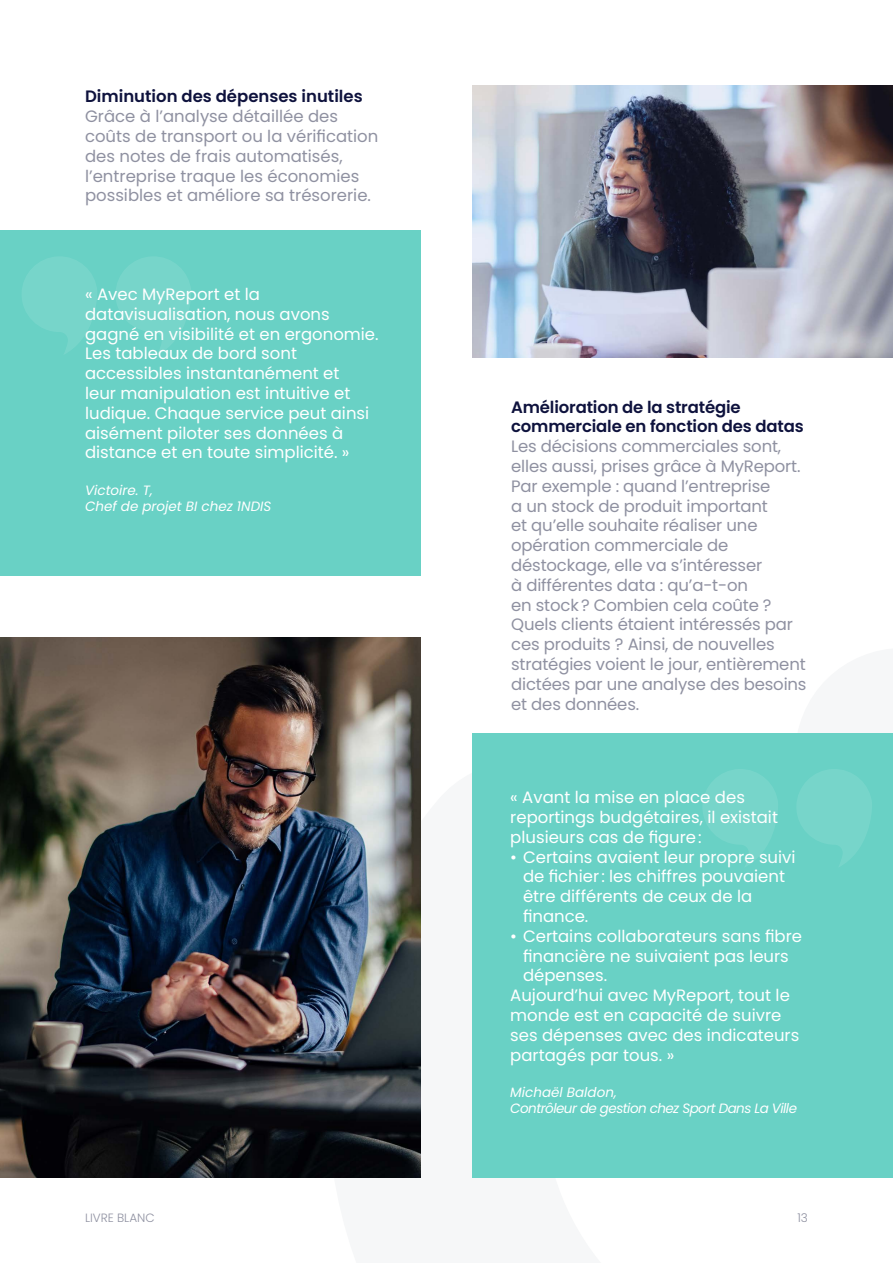
<style>
.page{position:relative;width:893px;height:1263px;background:#fff}
.page>*{position:absolute;margin:0;border:0;box-sizing:border-box;transform-origin:0 0}
.t1{font:16.5px/19.8px "Poppins";color:#fff}
.t2{font:16.5px/19.8px "Poppins";letter-spacing:-.01em;color:#8f91a1}
.t3{font:600 16.5px/19.8px "Poppins";letter-spacing:-.01em;color:#0e123d}
.t4{font:italic 13.5px/16.2px "Poppins";letter-spacing:-.04em;color:#fff}
.t5{font:italic 13.5px/16.2px "Poppins";color:#fff}
.t6{font:300 12px "Poppins";color:#8f91a1}
</style>
<div class="page">
<div style="left:0;top:230px;width:421px;height:346px;background:#69d1c5"></div>
<svg style="left:22px;top:257px;width:75px;height:97px"></svg>
<svg style="left:116px;top:257px;width:75px;height:97px"></svg>
<div style="left:472px;top:733px;width:421px;height:445px;background:#69d1c5"></div>
<svg style="left:703px;top:769px;width:75px;height:98px"></svg>
<svg style="left:797px;top:769px;width:75px;height:98px"></svg>
<img style="left:0;top:638px;width:421px;height:540px">
<img style="left:472px;top:85px;width:421px;height:273px">
<p class="t3" style="left:85px;top:87px;width:279px">Diminution des dépenses inutiles</p>
<p class="t2" style="left:85px;top:107px;width:295px">Grâce à l’analyse détaillée des coûts de transport ou la vérification des notes de frais automatisés, l’entreprise traque les économies possibles et améliore sa trésorerie.</p>
<p class="t1" style="left:85px;top:284px;width:295px">« Avec MyReport et la datavisualisation, nous avons gagné en visibilité et en ergonomie.<br>Les tableaux de bord sont accessibles instantanément et<br>leur manipulation est intuitive et ludique. Chaque service peut ainsi aisément piloter ses données à distance et en toute simplicité. »</p>
<p class="t5" style="left:85px;top:482px;width:188px">Victoire. T,<br>Chef de projet BI chez 1NDIS</p>
<p class="t3" style="left:511px;top:397px;width:294px">Amélioration de la stratégie commerciale en fonction des datas</p>
<p class="t2" style="left:511px;top:437px;width:297px">Les décisions commerciales sont, elles aussi, prises grâce à MyReport.<br>Par exemple : quand l’entreprise<br>a un stock de produit important<br>et qu’elle souhaite réaliser une opération commerciale de déstockage, elle va s’intéresser<br>à différentes data : qu’a-t-on<br>en stock? Combien cela coûte ?<br>Quels clients étaient intéressés par ces produits ? Ainsi, de nouvelles stratégies voient le jour, entièrement dictées par une analyse des besoins et des données.</p>
<p class="t1" style="left:510px;top:787px;width:269px">« Avant la mise en place des reportings budgétaires, il existait plusieurs cas de figure:</p>
<p class="t1" style="left:523px;top:847px;width:274px;text-indent:-13px">• Certains avaient leur propre suivi de fichier: les chiffres pouvaient être différents de ceux de la finance.</p>
<p class="t1" style="left:510px;top:926px;width:293px">• Certains collaborateurs sans fibre</p>
<p class="t1" style="left:523px;top:946px;width:267px">financière ne suivaient pas leurs</p>
<p class="t1" style="left:523px;top:966px;width:86px">dépenses.</p>
<p class="t1" style="left:510px;top:985px;width:281px">Aujourd’hui avec MyReport, tout le</p>
<p class="t1" style="left:510px;top:1005px;width:273px">monde est en capacité de suivre</p>
<p class="t1" style="left:510px;top:1025px;width:291px">ses dépenses avec des indicateurs</p>
<p class="t1" style="left:510px;top:1045px;width:166px">partagés par tous. »</p>
<p class="t4" style="left:510px;top:1084px;width:288px">Michaël Baldon,<br>Contrôleur de gestion chez Sport Dans La Ville</p>
<p class="t6" style="left:85px;top:1210px;width:71px">LIVRE BLANC</p>
<p class="t6" style="left:797px;top:1210px;width:12px">13</p>
</div>
